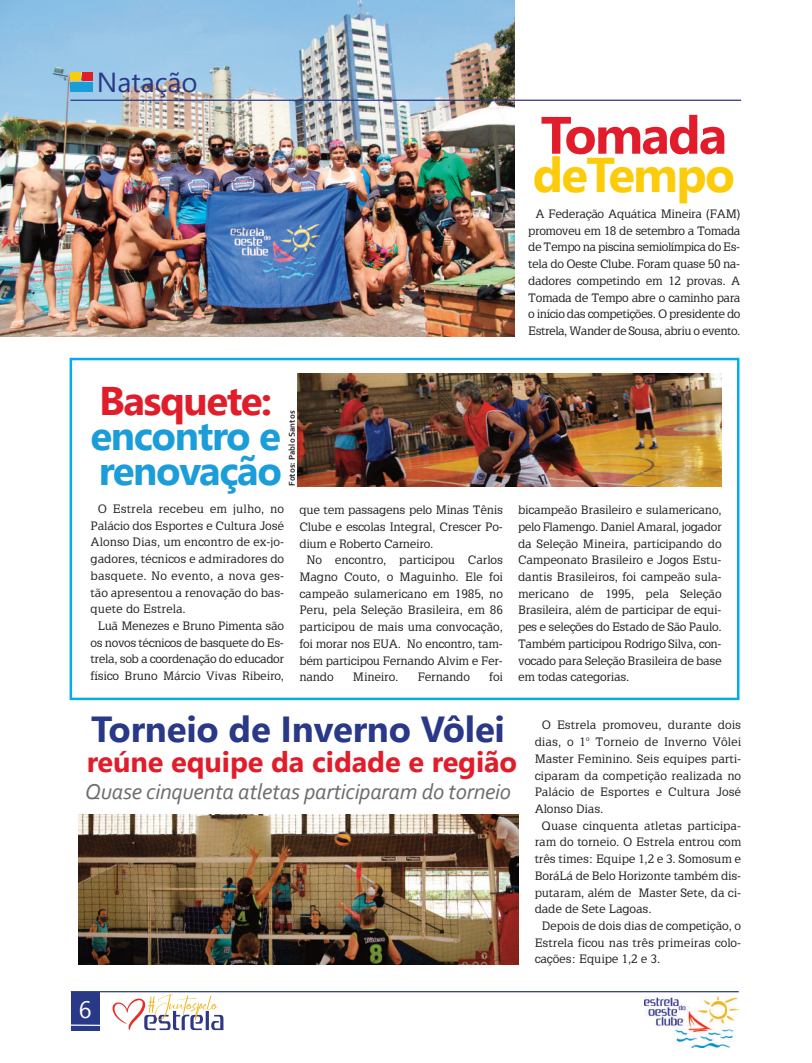
<style>
.page{position:relative;width:812px;height:1063px;background:#fff}
.page>*{position:absolute;margin:0;border:0;box-sizing:border-box;transform-origin:0 0}
.t1{font:700 52.5px "Nirmala UI";letter-spacing:-.035em;color:#e11d2b}
.t2{font:700 48.75px "Nirmala UI";letter-spacing:-.035em;color:#fccc0a}
.t3{font:700 40px/35px "Nirmala UI";letter-spacing:-.035em;color:#1b9dd9}
.t4{font:700 40px "Nirmala UI";letter-spacing:-.035em;color:#e11d2b}
.t5{font:700 36.25px "Nirmala UI";letter-spacing:-.005em;color:#293887}
.t6{font:700 28.75px "Nirmala UI";letter-spacing:-.005em;color:#e11d2b}
.t7{font:27.5px "Nirmala UI";color:#293887}
.t8{font:23.75px "Nirmala UI";color:#fff}
.t9{font:italic 22.5px "Corbel";letter-spacing:-.01em;color:#6c6d70}
.t10{font:11.88px/16.8px "Latinia";letter-spacing:-.01em;color:#231f20;text-align:justify}
.t11{font:11.88px/16.8px "Latinia";letter-spacing:-.035em;color:#231f20;text-align:center}
.t12{font:11.88px "Latinia";letter-spacing:-.03em;color:#231f20}
.t13{font:11.88px "Latinia";letter-spacing:.01em;color:#231f20}
.t14{font:700 8.75px "Corbel";color:#231f20}
</style>
<div class="page">
<img style="left:0;top:0;width:514px;height:336px">
<div style="left:70px;top:358px;width:669px;height:342px;border:2px solid #00aeef"></div>
<img style="left:298px;top:373px;width:423px;height:114px">
<hr style="left:71px;top:991px;width:667px;height:1px;background:#293887">
<hr style="left:70px;top:100px;width:671px;height:1px;background:#293887">
<img style="left:112px;top:994px;width:112px;height:37px">
<img style="left:645px;top:996px;width:93px;height:52px">
<div style="left:70px;top:82px;width:23px;height:9px;background:#1b9dd9"></div>
<div style="left:70px;top:72px;width:11px;height:9px;background:#fccc0a"></div>
<div style="left:82px;top:72px;width:11px;height:9px;background:#e11d2b"></div>
<div style="left:71px;top:992px;width:29px;height:39px;background:#293887"></div>
<svg style="left:71px;top:1025px;width:29px;height:1px"></svg>
<img style="left:78px;top:814px;width:441px;height:150px">
<h3 class="t7" style="left:97px;top:62px;width:102px">Natação</h3>
<h1 class="t1" style="left:540px;top:97px;width:188px">Tomada</h1>
<h2 class="t2" style="left:533px;top:140px;width:204px">deTempo</h2>
<p class="t11" style="left:528px;top:205px;width:214px">A Federação Aquática Mineira (FAM) promoveu em 18 de setembro a Tomada de Tempo na piscina semiolímpica do Es&shy;tela do Oeste Clube. Foram quase 50 na&shy;dadores competindo em 12 provas. A Tomada de Tempo abre o caminho para o início das competições. O presidente do Estrela, Wander de Sousa, abriu o evento.</p>
<h3 class="t4" style="left:99px;top:371px;width:174px">Basquete:</h3>
<h3 class="t3" style="left:90px;top:416px;width:193px">encontro e renovação</h3>
<p class="t14" style="left:288px;top:486px;width:77px;rotate:-90deg">Fotos: Pablo Santos</p>
<p class="t13" style="left:98px;top:501px;width:188px">O Estrela recebeu em julho, no</p>
<p class="t10" style="left:91px;top:517px;width:195px">Palácio dos Esportes e Cultura José</p>
<p class="t10" style="left:91px;top:533px;width:195px">Alonso Dias, um encontro de ex-jo-</p>
<p class="t10" style="left:91px;top:550px;width:195px">gadores, técnicos e admiradores do</p>
<p class="t13" style="left:91px;top:568px;width:195px">basquete. No evento, a nova ges-</p>
<p class="t10" style="left:91px;top:584px;width:195px">tão apresentou a renovação do bas-</p>
<p class="t10" style="left:91px;top:600px;width:97px">quete do Estrela.</p>
<p class="t10" style="left:98px;top:617px;width:188px">Luã Menezes e Bruno Pimenta são</p>
<p class="t12" style="left:91px;top:635px;width:195px">os novos técnicos de basquete do Es-</p>
<p class="t12" style="left:91px;top:652px;width:195px">trela, sob a coordenação do educador</p>
<p class="t10" style="left:91px;top:667px;width:195px">físico Bruno Márcio Vivas Ribeiro,</p>
<p class="t10" style="left:299px;top:501px;width:205px">que tem passagens pelo Minas Tênis</p>
<p class="t10" style="left:299px;top:518px;width:205px">Clube e escolas Integral, Crescer Po-</p>
<p class="t10" style="left:299px;top:535px;width:135px">dium e Roberto Carneiro.</p>
<p class="t10" style="left:306px;top:551px;width:198px">No encontro, participou Carlos</p>
<p class="t10" style="left:299px;top:568px;width:205px">Magno Couto, o Maguinho. Ele foi</p>
<p class="t10" style="left:299px;top:585px;width:205px">campeão sulamericano em 1985, no</p>
<p class="t10" style="left:299px;top:601px;width:205px">Peru, pela Seleção Brasileira, em 86</p>
<p class="t10" style="left:299px;top:618px;width:205px">participou de mais uma convocação,</p>
<p class="t10" style="left:299px;top:635px;width:205px">foi morar nos EUA. No encontro, tam-</p>
<p class="t10" style="left:299px;top:652px;width:205px">bém participou Fernando Alvim e Fer-</p>
<p class="t10" style="left:299px;top:668px;width:36px">nando</p>
<p class="t10" style="left:353px;top:668px;width:47px">Mineiro.</p>
<p class="t10" style="left:417px;top:668px;width:54px">Fernando</p>
<p class="t10" style="left:489px;top:668px;width:15px">foi</p>
<p class="t10" style="left:518px;top:501px;width:205px">bicampeão Brasileiro e sulamericano, pelo Flamengo. Daniel Amaral, jogador da Seleção Mineira, participando do Campeonato Brasileiro e Jogos Estu&shy;dantis Brasileiros, foi campeão sula&shy;mericano de 1995, pela Seleção Brasileira, além de participar de equi&shy;pes e seleções do Estado de São Paulo.<br>Também participou Rodrigo Silva, con&shy;vocado para Seleção Brasileira de base em todas categorias.</p>
<h3 class="t5" style="left:91px;top:703px;width:415px">Torneio de Inverno Vôlei</h3>
<h3 class="t6" style="left:87px;top:741px;width:432px">reúne equipe da cidade e região</h3>
<h3 class="t9" style="left:85px;top:782px;width:427px">Quase cinquenta atletas participaram do torneio</h3>
<h3 class="t8" style="left:79px;top:992px;width:14px">6</h3>
<p class="t10" style="left:541px;top:716px;width:201px">O Estrela promoveu, durante dois</p>
<p class="t10" style="left:534px;top:733px;width:208px">dias, o 1º Torneio de Inverno Vôlei</p>
<p class="t10" style="left:534px;top:750px;width:208px">Master Feminino. Seis equipes parti-</p>
<p class="t10" style="left:534px;top:767px;width:208px">ciparam da competição realizada no</p>
<p class="t10" style="left:534px;top:783px;width:208px">Palácio de Esportes e Cultura José</p>
<p class="t10" style="left:534px;top:800px;width:70px">Alonso Dias.</p>
<p class="t10" style="left:541px;top:817px;width:201px">Quase cinquenta atletas participa-</p>
<p class="t10" style="left:534px;top:833px;width:208px">ram do torneio. O Estrela entrou com</p>
<p class="t10" style="left:534px;top:850px;width:208px">três times: Equipe 1,2 e 3. Somosum e</p>
<p class="t10" style="left:534px;top:867px;width:208px">BoráLá de Belo Horizonte também dis-</p>
<p class="t10" style="left:534px;top:884px;width:208px">putaram, além de Master Sete, da ci-</p>
<p class="t10" style="left:534px;top:900px;width:118px">dade de Sete Lagoas.</p>
<p class="t10" style="left:541px;top:917px;width:201px">Depois de dois dias de competição, o</p>
<p class="t10" style="left:534px;top:934px;width:208px">Estrela ficou nas três primeiras colo-</p>
<p class="t10" style="left:534px;top:950px;width:127px">cações: Equipe 1,2 e 3.</p>
</div>
